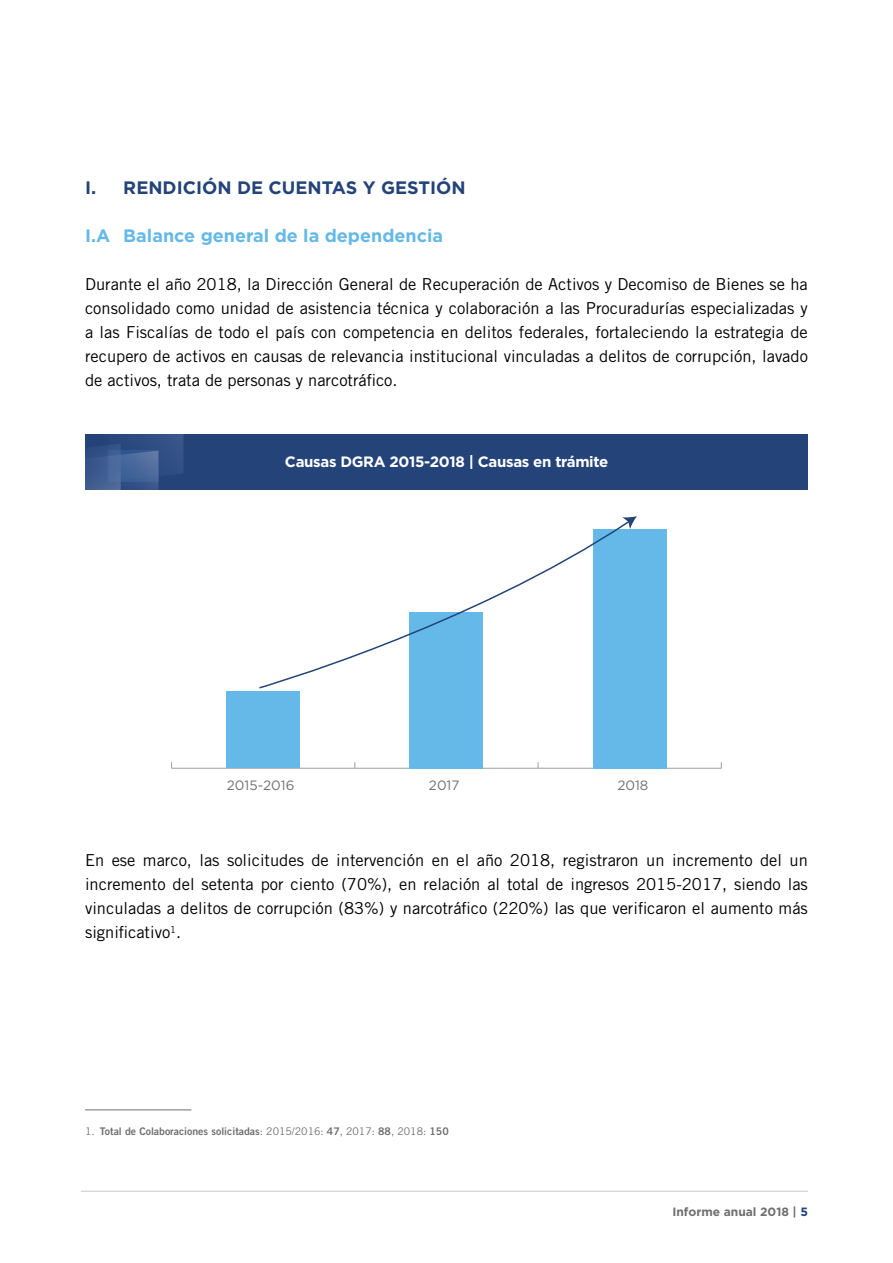
<style>
.page{position:relative;width:893px;height:1263px;background:#fff}
.page>*{position:absolute;margin:0;border:0;box-sizing:border-box;transform-origin:0 0}
.t1{font:700 18px "Gotham";color:#65b9e8}
.t2{font:700 18px "Gotham";color:#234379}
.t3{font:16.5px/24px "Trade Gothic LT Std";color:#000;text-align:justify}
.t4{font:700 15px "Gotham";letter-spacing:-.02em;color:#fff}
.t5{font:13.5px "Gotham";color:#717176}
.t6{font:700 12px "Gotham";color:#706f6f}
.t7{font:10.5px "Trade Gothic LT Std Bd 2";color:#706f6f}
.s1{font-family:"Trade Gothic LT Std"}
.s2{color:#234379}
</style>
<div class="page">
<hr style="left:81px;top:1191px;width:727px;height:1px;background:#c8c8c8">
<hr style="left:85px;top:1110px;width:106px;height:1px;background:#706f6f">
<div style="left:85px;top:434px;width:723px;height:55px;background:#234379"></div>
<svg style="left:85px;top:434px;width:98px;height:55px"></svg>
<hr style="left:172px;top:768px;width:549px;height:1px;background:#9d9d9c">
<div style="left:227px;top:692px;width:73px;height:76px;background:#64b9e8"></div>
<div style="left:410px;top:612px;width:73px;height:156px;background:#64b9e8"></div>
<div style="left:593px;top:529px;width:73px;height:239px;background:#64b9e8"></div>
<svg style="left:259px;top:525px;width:363px;height:164px"></svg>
<svg style="left:622px;top:516px;width:15px;height:13px"></svg>
<p class="t2" style="left:85px;top:176px;width:382px">I. RENDICIÓN DE CUENTAS Y GESTIÓN</p>
<p class="t1" style="left:85px;top:224px;width:360px">I.A Balance general de la dependencia</p>
<p class="t3" style="left:85px;top:272px;width:724px">Durante el año 2018, la Dirección General de Recuperación de Activos y Decomiso de Bienes se ha consolidado como unidad de asistencia técnica y colaboración a las Procuradurías especializadas y a las Fiscalías de todo el país con competencia en delitos federales, fortaleciendo la estrategia de recupero de activos en causas de relevancia institucional vinculadas a delitos de corrupción, lavado de activos, trata de personas y narcotráfico.</p>
<p class="t4" style="left:285px;top:452px;width:325px">Causas DGRA 2015-2018 | Causas en trámite</p>
<p class="t5" style="left:227px;top:776px;width:69px">2015-2016</p>
<p class="t5" style="left:429px;top:776px;width:32px">2017</p>
<p class="t5" style="left:617px;top:776px;width:33px">2018</p>
<p class="t3" style="left:85px;top:848px;width:724px">En ese marco, las solicitudes de intervención en el año 2018, registraron un incremento del un incremento del setenta por ciento (70%), en relación al total de ingresos 2015-2017, siendo las vinculadas a delitos de corrupción (83%) y narcotráfico (220%) las que verificaron el aumento más significativo<sup>1</sup>.</p>
<p class="t7" style="left:85px;top:1125px;width:365px"><span class="s1">1.</span> Total de Colaboraciones solicitadas<span class="s1">: 2015/2016:</span> 47<span class="s1">, 2017:</span> 88<span class="s1">, 2018:</span> 150</p>
<p class="t6" style="left:672px;top:1203px;width:137px">Informe anual 2018 | <span class="s2">5</span></p>
</div>
